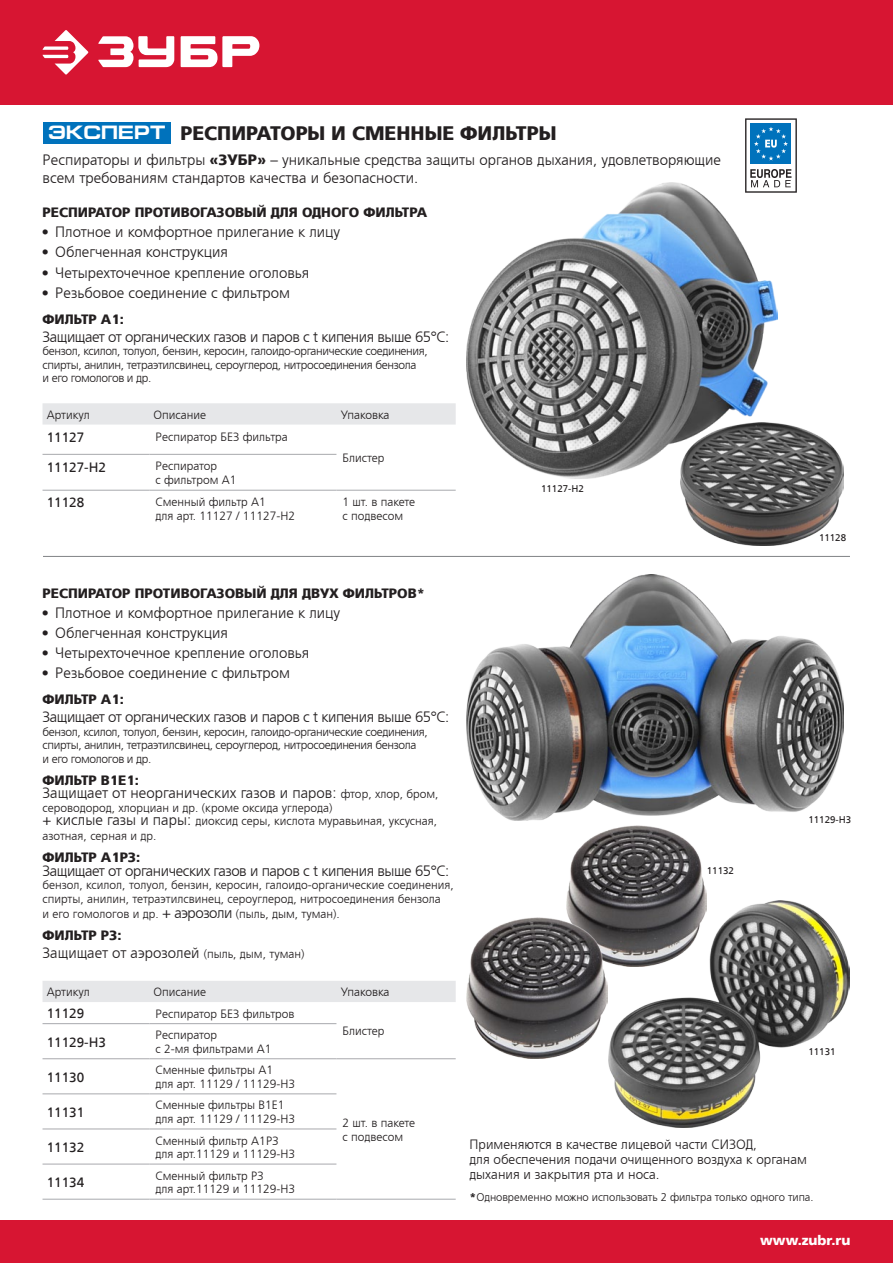
<style>
.page{position:relative;width:893px;height:1263px;background:#fff}
.page>*{position:absolute;margin:0;border:0;box-sizing:border-box;transform-origin:0 0}
.Zagolovok_13{font:19.5px "AG Foreigner Stayer Bold";color:#231f20}
.Zagolovok_13-2{font:700 19.5px "Europe Ext";color:#fff}
.Tekst__boolit{font:300 15px "AG Foreigner";color:#231f20}
.Tabl_text_8{font:300 15px "AG Foreigner";letter-spacing:-.03em;color:#231f20}
.Text_10_pod_Zag_13{font:300 15px/18px "AG Foreigner";color:#231f20}
.Tabl_text_8-2{font:300 15px "AG Foreigner";color:#231f20}
.Tabl_text_8-3{font:13.5px "AG Foreigner Stayer Bold";color:#231f20}
.Tabl_text_9{font:300 13.5px/15px "AG Foreigner";color:#231f20}
.Tabl_artikul_11{font:13.5px "AG Foreigner";color:#231f20}
.SAYT{font:700 13.5px "AG Foreigner";color:#fff}
.Tabl_text_9-2{font:300 12px/13.5px "AG Foreigner";color:#231f20}
.Tabl_text_8-4{font:300 12px/13.5px "AG Foreigner";letter-spacing:-.03em;color:#231f20}
.Tabl_text_8-5{font:300 12px/15px "AG Foreigner";color:#231f20}
.Tabl_shapka{font:300 12px "AG Foreigner";color:#231f20}
.Tabl_text_9-3{font:300 11.25px "AG Foreigner";letter-spacing:-.005em;color:#231f20}
.Tabl_artikul_11-2{font:9.75px "AG Foreigner";color:#231f20}
.s1{font-family:"AG Foreigner Stayer Bold";font-weight:400}
.s2{font-family:"AG Letterica Condensed";font-weight:700;font-size:13.5px}
.s3{font-size:12px}
.s4{font-size:15px}
</style>
<div class="page">
<div style="left:0;top:0;width:893px;height:105px;background:#d71532"></div>
<div style="left:0;top:1220px;width:893px;height:43px;background:#d71532"></div>
<svg style="left:42px;top:30px;width:46px;height:45px"></svg>
<svg style="left:98px;top:36px;width:161px;height:31px"></svg>
<div style="left:43px;top:122px;width:127px;height:21px;background:#0072bc"></div>
<div style="left:43px;top:403px;width:413px;height:22px;background:#e6e7e9"></div>
<hr style="left:336px;top:490px;width:120px;height:1px;background:#a8a9ad">
<hr style="left:43px;top:490px;width:106px;height:1px;background:#a8a9ad">
<hr style="left:149px;top:490px;width:187px;height:1px;background:#a8a9ad">
<hr style="left:43px;top:454px;width:106px;height:1px;background:#a8a9ad">
<hr style="left:149px;top:454px;width:187px;height:1px;background:#a8a9ad">
<div style="left:43px;top:981px;width:413px;height:21px;background:#e6e7e9"></div>
<hr style="left:336px;top:1058px;width:120px;height:1px;background:#a8a9ad">
<hr style="left:336px;top:1199px;width:120px;height:1px;background:#a8a9ad">
<hr style="left:43px;top:1058px;width:106px;height:1px;background:#a8a9ad">
<hr style="left:149px;top:1058px;width:187px;height:1px;background:#a8a9ad">
<hr style="left:43px;top:1093px;width:106px;height:1px;background:#a8a9ad">
<hr style="left:149px;top:1093px;width:187px;height:1px;background:#a8a9ad">
<hr style="left:43px;top:1128px;width:106px;height:1px;background:#a8a9ad">
<hr style="left:149px;top:1128px;width:187px;height:1px;background:#a8a9ad">
<hr style="left:43px;top:1164px;width:106px;height:1px;background:#a8a9ad">
<hr style="left:149px;top:1164px;width:187px;height:1px;background:#a8a9ad">
<hr style="left:43px;top:1199px;width:106px;height:1px;background:#a8a9ad">
<hr style="left:149px;top:1199px;width:187px;height:1px;background:#a8a9ad">
<hr style="left:43px;top:1023px;width:106px;height:1px;background:#a8a9ad">
<hr style="left:149px;top:1023px;width:187px;height:1px;background:#a8a9ad">
<svg style="left:745px;top:118px;width:52px;height:75px"></svg>
<img style="left:467px;top:183px;width:311px;height:295px">
<img style="left:467px;top:574px;width:376px;height:246px">
<img style="left:608px;top:900px;width:242px;height:228px">
<img style="left:681px;top:422px;width:163px;height:124px">
<hr style="left:43px;top:556px;width:807px;height:1px;background:#808285">
<img style="left:567px;top:826px;width:140px;height:141px">
<img style="left:467px;top:918px;width:140px;height:140px">
<p class="Zagolovok_13-2" style="left:48px;top:121px;width:119px">ЭКСПЕРТ</p>
<p class="Zagolovok_13" style="left:180px;top:123px;width:377px">РЕСПИРАТОРЫ И СМЕННЫЕ ФИЛЬТРЫ</p>
<p class="Text_10_pod_Zag_13" style="left:43px;top:151px;width:680px">Респираторы и фильтры <span class="s1">«ЗУБР»</span> – уникальные средства защиты органов дыхания, удовлетворяющие всем требованиям стандартов качества и безопасности.</p>
<p class="Tabl_text_8-3" style="left:43px;top:205px;width:386px">РЕСПИРАТОР ПРОТИВОГАЗОВЫЙ ДЛЯ ОДНОГО ФИЛЬТРА</p>
<p class="Tekst__boolit" style="left:43px;top:224px;width:299px"><span class="s2">•</span> Плотное и комфортное прилегание к лицу</p>
<p class="Tekst__boolit" style="left:43px;top:244px;width:187px"><span class="s2">•</span> Облегченная конструкция</p>
<p class="Tekst__boolit" style="left:43px;top:264px;width:268px"><span class="s2">•</span> Четырехточечное крепление оголовья</p>
<p class="Tekst__boolit" style="left:43px;top:285px;width:249px"><span class="s2">•</span> Резьбовое соединение с фильтром</p>
<p class="Tabl_text_8-3" style="left:43px;top:312px;width:83px">ФИЛЬТР А1:</p>
<p class="Tabl_text_8" style="left:43px;top:329px;width:408px">Защищает от органических газов и паров с t кипения выше 65°С:</p>
<p class="Tabl_text_8-4" style="left:43px;top:345px;width:387px">бензол, ксилол, толуол, бензин, керосин, галоидо-органические соединения, спирты, анилин, тетраэтилсвинец, сероуглерод, нитросоединения бензола<br>и его гомологов и др.</p>
<p class="Tabl_shapka" style="left:47px;top:408px;width:44px">Артикул</p>
<p class="Tabl_shapka" style="left:154px;top:408px;width:54px">Описание</p>
<p class="Tabl_shapka" style="left:341px;top:408px;width:50px">Упаковка</p>
<p class="Tabl_artikul_11" style="left:47px;top:429px;width:39px">11127</p>
<p class="Tabl_text_9-2" style="left:155px;top:430px;width:134px">Респиратор БЕЗ фильтра</p>
<p class="Tabl_text_9-2" style="left:342px;top:451px;width:44px">Блистер</p>
<p class="Tabl_artikul_11" style="left:47px;top:459px;width:61px">11127-H2</p>
<p class="Tabl_text_9-2" style="left:155px;top:460px;width:83px">Респиратор<br>с фильтром А1</p>
<p class="Tabl_artikul_11" style="left:47px;top:495px;width:39px">11128</p>
<p class="Tabl_text_9-2" style="left:155px;top:495px;width:112px">Сменный фильтр А1</p>
<p class="Tabl_text_9-2" style="left:155px;top:509px;width:141px">для арт. 11127 / 11127-H2</p>
<p class="Tabl_text_9-2" style="left:342px;top:495px;width:74px">1 шт. в пакете с подвесом</p>
<p class="Tabl_artikul_11-2" style="left:541px;top:483px;width:44px">11127-H2</p>
<p class="Tabl_artikul_11-2" style="left:819px;top:532px;width:29px">11128</p>
<p class="Tabl_text_8-3" style="left:43px;top:585px;width:384px">РЕСПИРАТОР ПРОТИВОГАЗОВЫЙ ДЛЯ ДВУХ ФИЛЬТРОВ*</p>
<p class="Tekst__boolit" style="left:43px;top:605px;width:299px"><span class="s2">•</span> Плотное и комфортное прилегание к лицу</p>
<p class="Tekst__boolit" style="left:43px;top:625px;width:187px"><span class="s2">•</span> Облегченная конструкция</p>
<p class="Tekst__boolit" style="left:43px;top:645px;width:268px"><span class="s2">•</span> Четырехточечное крепление оголовья</p>
<p class="Tekst__boolit" style="left:43px;top:665px;width:249px"><span class="s2">•</span> Резьбовое соединение с фильтром</p>
<p class="Tabl_text_8-3" style="left:43px;top:692px;width:83px">ФИЛЬТР А1:</p>
<p class="Tabl_text_8" style="left:43px;top:709px;width:408px">Защищает от органических газов и паров с t кипения выше 65°С:</p>
<p class="Tabl_text_8-4" style="left:43px;top:725px;width:387px">бензол, ксилол, толуол, бензин, керосин, галоидо-органические соединения, спирты, анилин, тетраэтилсвинец, сероуглерод, нитросоединения бензола<br>и его гомологов и др.</p>
<p class="Tabl_text_8-3" style="left:43px;top:773px;width:98px">ФИЛЬТР B1E1:</p>
<p class="Tabl_text_8-2" style="left:43px;top:785px;width:397px">Защищает от неорганических газов и паров: <span class="s3">фтор, хлор, бром,</span></p>
<p class="Tabl_text_8-5" style="left:43px;top:800px;width:291px">сероводород, хлорциан и др. (кроме оксида углерода)</p>
<p class="Tabl_text_8-5" style="left:43px;top:814px;width:396px"><span class="s4">+ кислые газы и пары:</span> диоксид серы, кислота муравьиная, уксусная, азотная, серная и др.</p>
<p class="Tabl_text_8-3" style="left:43px;top:850px;width:99px">ФИЛЬТР A1P3:</p>
<p class="Tabl_text_8" style="left:43px;top:863px;width:408px">Защищает от органических газов и паров с t кипения выше 65°С:</p>
<p class="Tabl_text_8-5" style="left:43px;top:879px;width:413px;line-height:13.5px">бензол, ксилол, толуол, бензин, керосин, галоидо-органические соединения, спирты, анилин, тетраэтилсвинец, сероуглерод, нитросоединения бензола</p>
<p class="Tabl_text_8-5" style="left:43px;top:906px;width:299px">и его гомологов и др. <span class="s4">+ аэрозоли</span> (пыль, дым, туман).</p>
<p class="Tabl_text_8-3" style="left:43px;top:928px;width:81px">ФИЛЬТР P3:</p>
<p class="Tabl_text_8-2" style="left:43px;top:945px;width:263px">Защищает от аэрозолей <span class="s3">(пыль, дым, туман)</span></p>
<p class="Tabl_shapka" style="left:47px;top:986px;width:44px">Артикул</p>
<p class="Tabl_shapka" style="left:154px;top:986px;width:54px">Описание</p>
<p class="Tabl_shapka" style="left:341px;top:986px;width:50px">Упаковка</p>
<p class="Tabl_artikul_11" style="left:47px;top:1006px;width:39px">11129</p>
<p class="Tabl_text_9-2" style="left:155px;top:1007px;width:141px">Респиратор БЕЗ фильтров</p>
<p class="Tabl_text_9-2" style="left:342px;top:1024px;width:44px">Блистер</p>
<p class="Tabl_artikul_11" style="left:47px;top:1034px;width:61px">11129-H3</p>
<p class="Tabl_text_9-2" style="left:155px;top:1028px;width:118px">Респиратор<br>с 2-мя фильтрами А1</p>
<p class="Tabl_artikul_11" style="left:47px;top:1069px;width:39px">11130</p>
<p class="Tabl_text_9-2" style="left:155px;top:1064px;width:141px">Сменные фильтры А1<br>для арт. 11129 / 11129-Н3</p>
<p class="Tabl_text_9-2" style="left:342px;top:1116px;width:74px">2 шт. в пакете с подвесом</p>
<p class="Tabl_artikul_11" style="left:47px;top:1104px;width:39px">11131</p>
<p class="Tabl_text_9-2" style="left:155px;top:1099px;width:141px">Сменные фильтры B1E1 для арт. 11129 / 11129-Н3</p>
<p class="Tabl_artikul_11" style="left:47px;top:1139px;width:39px">11132</p>
<p class="Tabl_text_9-2" style="left:155px;top:1134px;width:141px">Сменный фильтр A1P3 для арт.11129 и 11129-H3</p>
<p class="Tabl_artikul_11" style="left:47px;top:1175px;width:39px">11134</p>
<p class="Tabl_text_9-2" style="left:155px;top:1169px;width:141px">Сменный фильтр P3<br>для арт.11129 и 11129-H3</p>
<p class="Tabl_artikul_11-2" style="left:707px;top:865px;width:29px">11132</p>
<p class="Tabl_artikul_11-2" style="left:808px;top:814px;width:44px">11129-H3</p>
<p class="Tabl_artikul_11-2" style="left:808px;top:1046px;width:29px">11131</p>
<p class="Tabl_text_9" style="left:470px;top:1137px;width:339px">Применяются в качестве лицевой части СИЗОД,<br>для обеспечения подачи очищенного воздуха к органам дыхания и закрытия рта и носа.</p>
<p class="Tabl_text_9-3" style="left:470px;top:1191px;width:346px"><span class="s1">*</span>Одновременно можно использовать 2 фильтра только одного типа.</p>
<p class="SAYT" style="left:760px;top:1232px;width:92px">www.zubr.ru</p>
</div>
